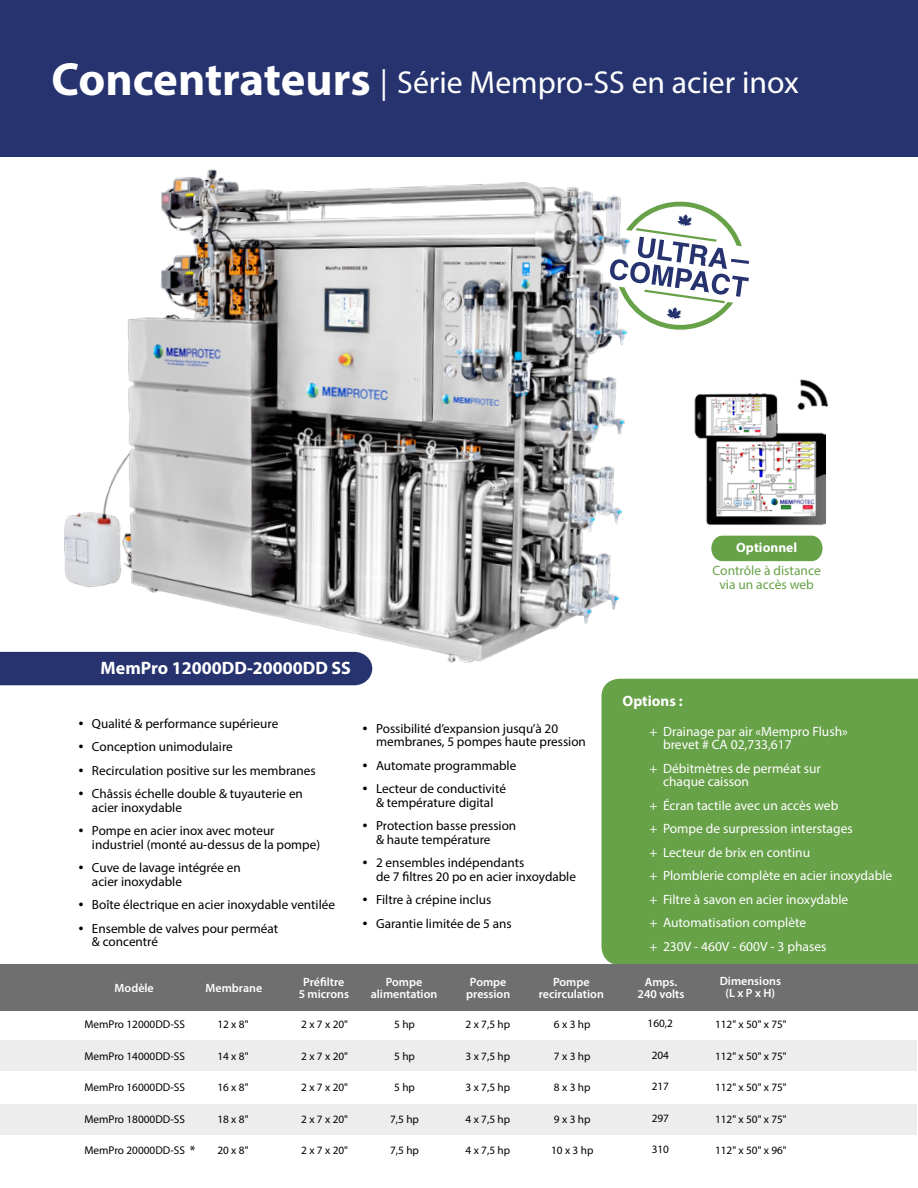
<style>
.page{position:relative;width:918px;height:1188px;background:#fff}
.page>*{position:absolute;margin:0;border:0;box-sizing:border-box;transform-origin:0 0}
.t1{font:31.8px "Myriad Pro";color:#fff}
.t2{font:700 18px "Myriad Pro";color:#fff}
.t3{font:700 15px "Myriad Pro";color:#fff}
.t4{font:13.5px/23.5px "Myriad Pro";color:#fff}
.t5{font:13.5px/13.5px "Myriad Pro";color:#67a148;text-align:center}
.t6{font:700 13.5px "Myriad Pro";color:#fff}
.t7{font:13.5px "Myriad Pro";color:#000}
.t8{font:13.2px/13.5px "Myriad Pro";color:#000}
.t9{font:600 12px/12px "Myriad Pro";color:#fff;text-align:center}
.t10{font:11.25px "Myriad Pro";color:#000}
.s1{font-weight:700;font-size:46.8px}
.s2{font-family:"Bebas Neue"}
</style>
<div class="page">
<div style="left:601px;top:679px;width:317px;height:286px;background:#67a148"></div>
<div style="left:0;top:0;width:918px;height:157px;background:#26336f"></div>
<div style="left:0;top:1040px;width:916px;height:30px;background:#ededed"></div>
<div style="left:0;top:1104px;width:916px;height:30px;background:#ededed"></div>
<img style="left:4px;top:169px;width:623px;height:502px">
<img style="left:694px;top:394px;width:131px;height:132px">
<img style="left:783px;top:379px;width:46px;height:46px">
<div style="left:711px;top:536px;width:112px;height:25px;background:#67a148"></div>
<div style="left:0;top:652px;width:372px;height:33px;background:#26336f"></div>
<div style="left:0;top:965px;width:918px;height:46px;background:#706f6f"></div>
<svg style="left:610px;top:199px;width:139px;height:134px"></svg>
<h1 class="t1" style="left:51px;top:63px;width:749px"><span class="s1">Concentrateurs</span> | Série Mempro-SS en acier inox</h1>
<h2 class="t2" style="left:101px;top:656px;width:252px">MemPro 12000DD-20000DD SS</h2>
<p class="t8" style="left:78px;top:716px;width:201px"><span class="s2">•</span> Qualité &amp; performance supérieure</p>
<p class="t8" style="left:78px;top:740px;width:156px"><span class="s2">•</span> Conception unimodulaire</p>
<p class="t8" style="left:78px;top:763px;width:239px"><span class="s2">•</span> Recirculation positive sur les membranes</p>
<p class="t8" style="left:92px;top:787px;width:212px;text-indent:-14px"><span class="s2">•</span> Châssis échelle double &amp; tuyauterie en acier inoxydable</p>
<p class="t8" style="left:92px;top:824px;width:230px;text-indent:-14px"><span class="s2">•</span> Pompe en acier inox avec moteur industriel (monté au-dessus de la pompe)</p>
<p class="t8" style="left:92px;top:861px;width:150px;text-indent:-14px"><span class="s2">•</span> Cuve de lavage intégrée en acier inoxydable</p>
<p class="t8" style="left:78px;top:898px;width:258px"><span class="s2">•</span> Boîte électrique en acier inoxydable ventilée</p>
<p class="t8" style="left:92px;top:921px;width:188px;text-indent:-14px"><span class="s2">•</span> Ensemble de valves pour perméat &amp; concentré</p>
<p class="t8" style="left:376px;top:721px;width:211px;text-indent:-14px"><span class="s2">•</span> Possibilité d’expansion jusqu’à 20 membranes, 5 pompes haute pression</p>
<p class="t8" style="left:363px;top:758px;width:155px"><span class="s2">•</span> Automate programmable</p>
<p class="t8" style="left:363px;top:782px;width:145px;text-align:center"><span class="s2">•</span> Lecteur de conductivité &amp; température digital</p>
<p class="t8" style="left:376px;top:819px;width:142px;text-indent:-14px"><span class="s2">•</span> Protection basse pression &amp; haute température</p>
<p class="t8" style="left:376px;top:856px;width:201px;text-indent:-14px"><span class="s2">•</span> 2 ensembles indépendants<br>de 7 filtres 20 po en acier inxoydable</p>
<p class="t8" style="left:363px;top:893px;width:130px"><span class="s2">•</span> Filtre à crépine inclus</p>
<p class="t8" style="left:363px;top:916px;width:151px"><span class="s2">•</span> Garantie limitée de 5 ans</p>
<p class="t6" style="left:736px;top:539px;width:62px">Optionnel</p>
<p class="t5" style="left:713px;top:564px;width:110px">Contrôle à distance via un accès web</p>
<p class="t3" style="left:623px;top:691px;width:62px">Options :</p>
<p class="t4" style="left:663px;top:724px;width:186px;line-height:13.5px;text-indent:-14px">+ Drainage par air «Mempro Flush» brevet # CA 02,733,617</p>
<p class="t4" style="left:663px;top:761px;width:160px;line-height:13.5px;text-indent:-14px">+ Débitmètres de perméat sur chaque caisson</p>
<p class="t4" style="left:650px;top:793px;width:244px">+ Écran tactile avec un accès web<br>+ Pompe de surpression interstages<br>+ Lecteur de brix en continu<br>+ Plomblerie complète en acier inoxydable + Filtre à savon en acier inoxydable<br>+ Automatisation complète<br>+ 230V - 460V - 600V - 3 phases</p>
<p class="t9" style="left:299px;top:976px;width:52px">Préfiltre<br>5 microns</p>
<p class="t9" style="left:720px;top:975px;width:63px">Dimensions (L x P x H)</p>
<p class="t9" style="left:115px;top:982px;width:41px">Modèle</p>
<p class="t9" style="left:206px;top:982px;width:58px">Membrane</p>
<p class="t9" style="left:466px;top:976px;width:46px">Pompe pression</p>
<p class="t9" style="left:539px;top:976px;width:67px">Pompe recirculation</p>
<p class="t9" style="left:371px;top:976px;width:68px">Pompe alimentation</p>
<p class="t9" style="left:638px;top:976px;width:48px">Amps.<br>240 volts</p>
<p class="t10" style="left:648px;top:1016px;width:27px">160,2</p>
<p class="t10" style="left:652px;top:1048px;width:19px">204</p>
<p class="t10" style="left:652px;top:1079px;width:19px">217</p>
<p class="t10" style="left:652px;top:1111px;width:19px">297</p>
<p class="t10" style="left:652px;top:1142px;width:19px">310</p>
<p class="t10" style="left:394px;top:1018px;width:22px">5 hp</p>
<p class="t10" style="left:394px;top:1049px;width:22px">5 hp</p>
<p class="t10" style="left:394px;top:1081px;width:22px">5 hp</p>
<p class="t10" style="left:390px;top:1112px;width:30px">7,5 hp</p>
<p class="t10" style="left:390px;top:1144px;width:30px">7,5 hp</p>
<p class="t10" style="left:466px;top:1018px;width:46px">2 x 7,5 hp</p>
<p class="t10" style="left:466px;top:1049px;width:46px">3 x 7,5 hp</p>
<p class="t10" style="left:466px;top:1081px;width:46px">3 x 7,5 hp</p>
<p class="t10" style="left:466px;top:1112px;width:46px">4 x 7,5 hp</p>
<p class="t10" style="left:466px;top:1144px;width:46px">4 x 7,5 hp</p>
<p class="t10" style="left:554px;top:1018px;width:38px">6 x 3 hp</p>
<p class="t10" style="left:554px;top:1049px;width:38px">7 x 3 hp</p>
<p class="t10" style="left:554px;top:1081px;width:38px">8 x 3 hp</p>
<p class="t10" style="left:554px;top:1112px;width:38px">9 x 3 hp</p>
<p class="t10" style="left:551px;top:1144px;width:44px">10 x 3 hp</p>
<p class="t10" style="left:84px;top:1018px;width:102px">MemPro 12000DD-SS</p>
<p class="t10" style="left:84px;top:1049px;width:102px">MemPro 14000DD-SS</p>
<p class="t10" style="left:84px;top:1081px;width:102px">MemPro 16000DD-SS</p>
<p class="t10" style="left:84px;top:1112px;width:102px">MemPro 18000DD-SS</p>
<p class="t10" style="left:84px;top:1144px;width:102px">MemPro 20000DD-SS</p>
<p class="t10" style="left:217px;top:1018px;width:33px">12 x 8"</p>
<p class="t10" style="left:217px;top:1049px;width:33px">14 x 8"</p>
<p class="t10" style="left:217px;top:1081px;width:33px">16 x 8"</p>
<p class="t10" style="left:217px;top:1112px;width:33px">18 x 8"</p>
<p class="t10" style="left:217px;top:1144px;width:33px">20 x 8"</p>
<p class="t10" style="left:301px;top:1018px;width:48px">2 x 7 x 20"</p>
<p class="t10" style="left:301px;top:1049px;width:48px">2 x 7 x 20"</p>
<p class="t10" style="left:301px;top:1081px;width:48px">2 x 7 x 20"</p>
<p class="t10" style="left:301px;top:1112px;width:48px">2 x 7 x 20"</p>
<p class="t10" style="left:301px;top:1144px;width:48px">2 x 7 x 20"</p>
<p class="t10" style="left:715px;top:1018px;width:73px">112" x 50" x 75"</p>
<p class="t10" style="left:715px;top:1049px;width:73px">112" x 50" x 75"</p>
<p class="t10" style="left:715px;top:1081px;width:73px">112" x 50" x 75"</p>
<p class="t10" style="left:715px;top:1112px;width:73px">112" x 50" x 75"</p>
<p class="t7" style="left:190px;top:1142px;width:7px">*</p>
<p class="t10" style="left:715px;top:1144px;width:73px">112" x 50" x 96"</p>
</div>
